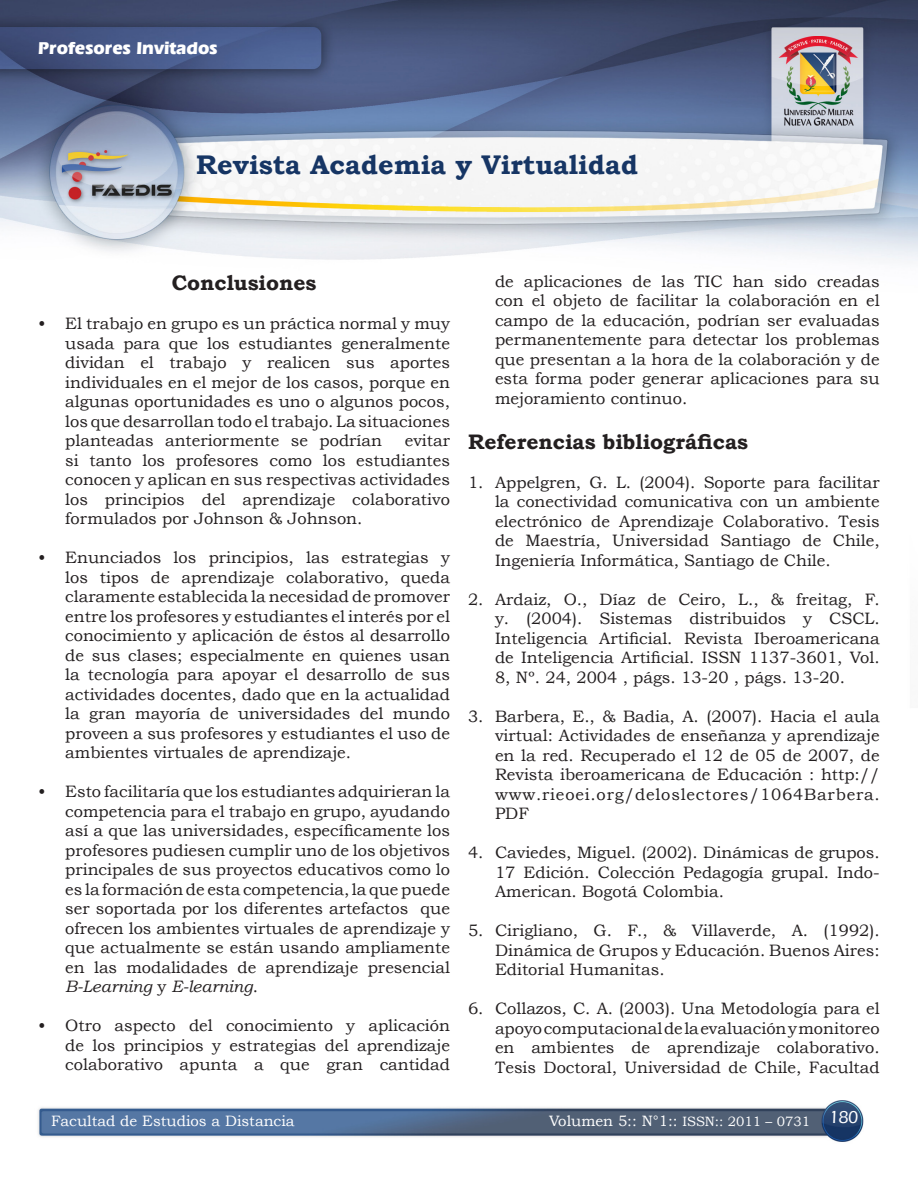
<style>
.page{position:relative;width:918px;height:1188px;background:#fff}
.page>*{position:absolute;margin:0;border:0;box-sizing:border-box;transform-origin:0 0}
.t1{font:700 27px "Bookman Old Style";color:#163564}
.Sub_titulos{font:700 21px "Bookman Old Style";color:#231f20}
.t2{font:700 18px "Eras IT Cby BT";color:#fff}
.t3{font:500 18px "Eras ITC";color:#fff}
.t4{font:16.5px/19.5px "Bookman Old Style";color:#231f20;text-align:justify}
.t5{font:15px "Bookman Old Style";color:#fff}
.s1{font-style:italic}
.s2{font-size:13.5px}
</style>
<div class="page">
<img style="left:0;top:0;width:918px;height:1142px">
<p class="t2" style="left:38px;top:37px;width:181px">Profesores Invitados</p>
<h1 class="t1" style="left:196px;top:149px;width:443px">Revista Academia y Virtualidad</h1>
<p class="Sub_titulos" style="left:172px;top:270px;width:146px">Conclusiones</p>
<p class="t4" style="left:65px;top:314px;width:386px;text-indent:-27px">• El trabajo en grupo es un práctica normal y muy usada para que los estudiantes generalmente dividan el trabajo y realicen sus aportes individuales en el mejor de los casos, porque en algunas oportunidades es uno o algunos pocos, los que desarrollan todo el trabajo. La situaciones planteadas anteriormente se podrían</p>
<p class="t4" style="left:65px;top:431px;width:386px;text-indent:340px">evitar si tanto los profesores como los estudiantes conocen y aplican en sus respectivas actividades los principios del aprendizaje colaborativo formulados por Johnson &amp; Johnson.</p>
<p class="t4" style="left:65px;top:548px;width:386px;text-indent:-27px">• Enunciados los principios, las estrategias y los tipos de aprendizaje colaborativo, queda claramente establecida la necesidad de promover entre los profesores y estudiantes el interés por el conocimiento y aplicación de éstos al desarrollo de sus clases; especialmente en quienes usan la tecnología para apoyar el desarrollo de sus actividades docentes, dado que en la actualidad la gran mayoría de universidades del mundo proveen a sus profesores y estudiantes el uso de ambientes virtuales de aprendizaje.</p>
<p class="t4" style="left:65px;top:782px;width:386px;text-indent:-27px">• Esto facilitaría que los estudiantes adquirieran la competencia para el trabajo en grupo, ayudando así a que las universidades, específicamente los profesores pudiesen cumplir uno de los objetivos principales de sus proyectos educativos como lo es la formación de esta competencia, la que puede ser soportada por los diferentes artefactos que ofrecen los ambientes virtuales de aprendizaje y que actualmente se están usando ampliamente en las modalidades de aprendizaje presencial <span class="s1">B-Learning</span> y <span class="s1">E-learning</span>.</p>
<p class="t4" style="left:65px;top:1016px;width:386px;text-indent:-27px">• Otro aspecto del conocimiento y aplicación de los principios y estrategias del aprendizaje colaborativo apunta a que gran cantidad</p>
<p class="t4" style="left:495px;top:272px;width:386px">de aplicaciones de las TIC han sido creadas con el objeto de facilitar la colaboración en el campo de la educación, podrían ser evaluadas permanentemente para detectar los problemas que presentan a la hora de la colaboración y de esta forma poder generar aplicaciones para su mejoramiento continuo.</p>
<p class="Sub_titulos" style="left:468px;top:429px;width:282px">Referencias bibliográficas</p>
<p class="t4" style="left:495px;top:472px;width:386px;text-indent:-27px">1. Appelgren, G. L. (2004). Soporte para facilitar la conectividad comunicativa con un ambiente electrónico de Aprendizaje Colaborativo. Tesis de Maestría, Universidad Santiago de Chile, Ingeniería Informática, Santiago de Chile.</p>
<p class="t4" style="left:495px;top:589px;width:386px;text-indent:-27px">2. Ardaiz, O., Díaz de Ceiro, L., &amp; freitag, F. y. (2004). Sistemas distribuidos y CSCL.<br>Inteligencia Artificial. Revista Iberoamericana de Inteligencia Artificial. ISSN 1137-3601, Vol.<br>8, Nº. 24, 2004 , págs. 13-20 , págs. 13-20.</p>
<p class="t4" style="left:495px;top:706px;width:386px;text-indent:-27px">3. Barbera, E., &amp; Badia, A. (2007). Hacia el aula virtual: Actividades de enseñanza y aprendizaje en la red. Recuperado el 12 de 05 de 2007, de Revista iberoamericana de Educación : http:// www.rieoei.org/deloslectores/1064Barbera.<br>PDF</p>
<p class="t4" style="left:495px;top:843px;width:386px;text-indent:-27px">4. Caviedes, Miguel. (2002). Dinámicas de grupos.<br>17 Edición. Colección Pedagogía grupal. Indo-American. Bogotá Colombia.</p>
<p class="t4" style="left:495px;top:921px;width:386px;text-indent:-27px">5. Cirigliano, G. F., &amp; Villaverde, A. (1992).<br>Dinámica de Grupos y Educación. Buenos Aires:<br>Editorial Humanitas.</p>
<p class="t4" style="left:495px;top:999px;width:386px;text-indent:-27px">6. Collazos, C. A. (2003). Una Metodología para el apoyo computacional de la evaluación y monitoreo en ambientes de aprendizaje colaborativo.<br>Tesis Doctoral, Universidad de Chile, Facultad</p>
<p class="t5" style="left:51px;top:1113px;width:245px">Facultad de Estudios a Distancia</p>
<p class="t5" style="left:549px;top:1113px;width:263px">Volumen 5:: N°1:: <span class="s2">ISSN:: 2011 – 0731</span></p>
<p class="t3" style="left:829px;top:1107px;width:31px">180</p>
</div>
